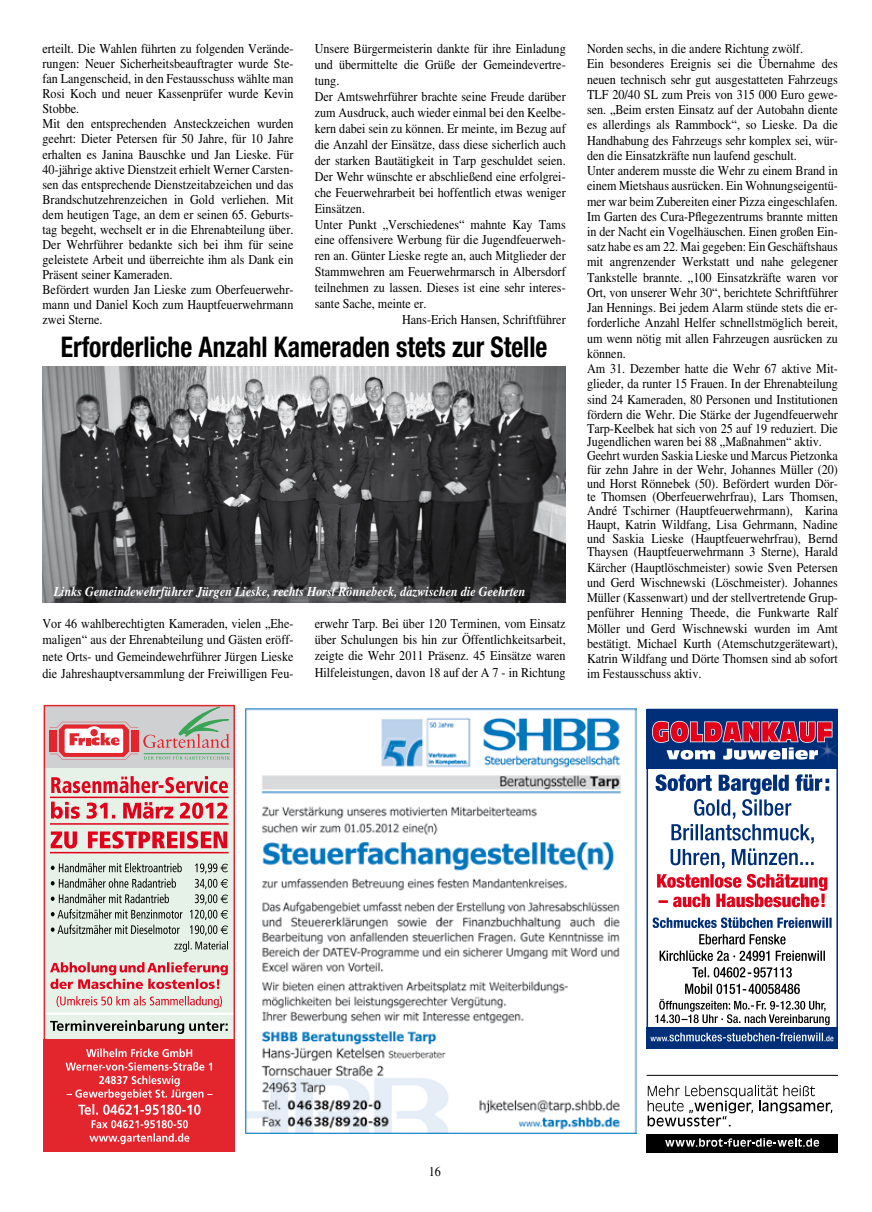
<style>
.page{position:relative;width:872px;height:1212px;background:#fff}
.page>*{position:absolute;margin:0;border:0;box-sizing:border-box;transform-origin:0 0}
.t1{font:700 condensed 28.5px "Helvetica Neue";color:#000;scale:.9 1}
.t2{font:13.5px/15.3px "Times";color:#000;scale:.9 1}
.t3{font:italic 700 13.5px "Times";color:#fff;scale:.9 1}
</style>
<div class="page">
<img style="left:42px;top:367px;width:524px;height:235px">
<div style="left:44px;top:706px;width:190px;height:444px;background:#e6f2e7"></div>
<div style="left:44px;top:1039px;width:191px;height:112px;background:#e3252d"></div>
<svg style="left:66px;top:1048px;width:146px;height:96px"></svg>
<svg style="left:50px;top:1020px;width:178px;height:14px"></svg>
<svg style="left:56px;top:996px;width:166px;height:12px"></svg>
<svg style="left:50px;top:962px;width:178px;height:27px"></svg>
<svg style="left:174px;top:941px;width:54px;height:11px"></svg>
<svg style="left:51px;top:863px;width:177px;height:72px"></svg>
<svg style="left:51px;top:831px;width:176px;height:17px"></svg>
<svg style="left:51px;top:801px;width:176px;height:18px"></svg>
<svg style="left:51px;top:776px;width:177px;height:17px"></svg>
<div style="left:45px;top:706px;width:188px;height:62px;background:#cfd0d2"></div>
<svg style="left:50px;top:708px;width:180px;height:52px"></svg>
<div style="left:50px;top:730px;width:7px;height:22px;background:#e3252d"></div>
<div style="left:131px;top:730px;width:7px;height:22px;background:#e3252d"></div>
<hr style="left:45px;top:1012px;width:190px;height:3px;background:#fff">
<div style="left:44px;top:705px;width:191px;height:446px;border:2px solid #e3252d"></div>
<hr style="left:50px;top:796px;width:179px;height:2px;background:#e2001a">
<hr style="left:50px;top:823px;width:179px;height:2px;background:#e2001a">
<hr style="left:50px;top:852px;width:179px;height:1px;background:#e2001a">
<div style="left:646px;top:1028px;width:192px;height:21px;background:#002f79"></div>
<svg style="left:650px;top:1032px;width:183px;height:9px"></svg>
<svg style="left:655px;top:983px;width:174px;height:42px"></svg>
<svg style="left:692px;top:967px;width:100px;height:10px"></svg>
<svg style="left:659px;top:950px;width:166px;height:11px"></svg>
<svg style="left:699px;top:934px;width:86px;height:10px"></svg>
<svg style="left:652px;top:917px;width:179px;height:11px"></svg>
<div style="left:646px;top:709px;width:192px;height:340px;border:2px solid #002f79"></div>
<svg style="left:657px;top:874px;width:170px;height:33px"></svg>
<svg style="left:651px;top:710px;width:187px;height:158px"></svg>
<svg style="left:647px;top:1085px;width:185px;height:41px"></svg>
<hr style="left:646px;top:1075px;width:192px;height:1px;background:#000">
<div style="left:646px;top:1134px;width:192px;height:18px;background:#000"></div>
<svg style="left:665px;top:1138px;width:154px;height:9px"></svg>
<img style="left:245px;top:708px;width:392px;height:425px">
<p class="t2" style="left:43px;top:41px;width:280px">erteilt. Die Wahlen führten zu folgenden Verände&shy;rungen: Neuer Sicherheitsbeauftragter wurde Ste&shy;fan Langenscheid, in den Festausschuss wählte man Rosi Koch und neuer Kassenprüfer wurde Kevin Stobbe.<br>Mit den entsprechenden Ansteckzeichen wurden geehrt: Dieter Petersen für 50 Jahre, für 10 Jahre erhalten es Janina Bauschke und Jan Lieske. Für 40-jährige aktive Dienstzeit erhielt Werner Carsten&shy;sen das entsprechende Dienstzeitabzeichen und das Brandschutzehrenzeichen in Gold verliehen. Mit dem heutigen Tage, an dem er seinen 65. Geburts&shy;tag begeht, wechselt er in die Ehrenabteilung über.<br>Der Wehrführer bedankte sich bei ihm für seine geleistete Arbeit und überreichte ihm als Dank ein Präsent seiner Kameraden.<br>Befördert wurden Jan Lieske zum Oberfeuerwehr&shy;mann und Daniel Koch zum Hauptfeuerwehrmann zwei Sterne.</p>
<p class="t2" style="left:315px;top:41px;width:280px">Unsere Bürgermeisterin dankte für ihre Einladung</p>
<p class="t2" style="left:315px;top:57px;width:280px">und übermittelte die Grüße der Gemeindevertre-</p>
<p class="t2" style="left:315px;top:73px;width:29px">tung.</p>
<p class="t2" style="left:315px;top:89px;width:280px">Der Amtswehrführer brachte seine Freude darüber</p>
<p class="t2" style="left:315px;top:105px;width:280px">zum Ausdruck, auch wieder einmal bei den Keelbe-</p>
<p class="t2" style="left:315px;top:121px;width:280px">kern dabei sein zu können. Er meinte, im Bezug auf</p>
<p class="t2" style="left:315px;top:137px;width:280px">die Anzahl der Einsätze, dass diese sicherlich auch</p>
<p class="t2" style="left:315px;top:152px;width:280px">der starken Bautätigkeit in Tarp geschuldet seien.</p>
<p class="t2" style="left:315px;top:168px;width:280px">Der Wehr wünschte er abschließend eine erfolgrei-</p>
<p class="t2" style="left:315px;top:184px;width:280px">che Feuerwehrarbeit bei hoffentlich etwas weniger</p>
<p class="t2" style="left:315px;top:200px;width:57px">Einsätzen.</p>
<p class="t2" style="left:315px;top:216px;width:280px">Unter Punkt „Verschiedenes“ mahnte Kay Tams</p>
<p class="t2" style="left:315px;top:232px;width:280px">eine offensivere Werbung für die Jugendfeuerweh-</p>
<p class="t2" style="left:315px;top:248px;width:280px">ren an. Günter Lieske regte an, auch Mitglieder der</p>
<p class="t2" style="left:315px;top:264px;width:280px">Stammwehren am Feuerwehrmarsch in Albersdorf</p>
<p class="t2" style="left:315px;top:280px;width:280px">teilnehmen zu lassen. Dieses ist eine sehr interes-</p>
<p class="t2" style="left:315px;top:296px;width:126px">sante Sache, meinte er.</p>
<p class="t2" style="left:402px;top:312px;width:183px">Hans-Erich Hansen, Schriftführer</p>
<h1 class="t1" style="left:61px;top:329px;width:542px">Erforderliche Anzahl Kameraden stets zur Stelle</h1>
<p class="t3" style="left:54px;top:583px;width:525px">Links Gemeindewehrführer Jürgen Lieske, rechts Horst Rönnebeck, dazwischen die Geehrten</p>
<p class="t2" style="left:43px;top:614px;width:280px;line-height:17px;text-align:justify">Vor 46 wahlberechtigten Kameraden, vielen „Ehe&shy;maligen“ aus der Ehrenabteilung und Gästen eröff&shy;nete Orts- und Gemeindewehrführer Jürgen Lieske die Jahreshauptversammlung der Freiwilligen Feu-</p>
<p class="t2" style="left:315px;top:615px;width:280px;line-height:16.5px;text-align:justify">erwehr Tarp. Bei über 120 Terminen, vom Einsatz über Schulungen bis hin zur Öffentlichkeitsarbeit, zeigte die Wehr 2011 Präsenz. 45 Einsätze waren Hilfeleistungen, davon 18 auf der A 7 - in Richtung</p>
<p class="t2" style="left:587px;top:41px;width:280px">Norden sechs, in die andere Richtung zwölf.<br>Ein besonderes Ereignis sei die Übernahme des neuen technisch sehr gut ausgestatteten Fahrzeugs TLF 20/40 SL zum Preis von 315 000 Euro gewe&shy;sen. „Beim ersten Einsatz auf der Autobahn diente es allerdings als Rammbock“, so Lieske. Da die Handhabung des Fahrzeugs sehr komplex sei, wür&shy;den die Einsatzkräfte nun laufend geschult.<br>Unter anderem musste die Wehr zu einem Brand in einem Mietshaus ausrücken. Ein Wohnungseigentü&shy;mer war beim Zubereiten einer Pizza eingeschlafen.<br>Im Garten des Cura-Pflegezentrums brannte mitten in der Nacht ein Vogelhäuschen. Einen großen Ein&shy;satz habe es am 22. Mai gegeben: Ein Geschäftshaus mit angrenzender Werkstatt und nahe gelegener Tankstelle brannte. „100 Einsatzkräfte waren vor Ort, von unserer Wehr 30“, berichtete Schriftführer Jan Hennings. Bei jedem Alarm stünde stets die er&shy;forderliche Anzahl Helfer schnellstmöglich bereit, um wenn nötig mit allen Fahrzeugen ausrücken zu können.<br>Am 31. Dezember hatte die Wehr 67 aktive Mit&shy;glieder, da runter 15 Frauen. In der Ehrenabteilung sind 24 Kameraden, 80 Personen und Institutionen fördern die Wehr. Die Stärke der Jugendfeuerwehr</p>
<p class="t2" style="left:587px;top:421px;width:280px;line-height:13.8px">Tarp-Keelbek hat sich von 25 auf 19 reduziert. Die Jugendlichen waren bei 88 „Maßnahmen“ aktiv.<br>Geehrt wurden Saskia Lieske und Marcus Pietzonka für zehn Jahre in der Wehr, Johannes Müller (20) und Horst Rönnebek (50). Befördert wurden Dör&shy;te Thomsen (Oberfeuerwehrfrau), Lars Thomsen, André Tschirner (Hauptfeuerwehrmann), Karina Haupt, Katrin Wildfang, Lisa Gehrmann, Nadine und Saskia Lieske (Hauptfeuerwehrfrau), Bernd Thaysen (Hauptfeuerwehrmann 3 Sterne), Harald</p>
<p class="t2" style="left:587px;top:559px;width:280px;text-align:justify">Kärcher (Hauptlöschmeister) sowie Sven Petersen und Gerd Wischnewski (Löschmeister). Johannes Müller (Kassenwart) und der stellvertretende Grup&shy;penführer Henning Theede, die Funkwarte Ralf Möller und Gerd Wischnewski wurden im Amt bestätigt. Michael Kurth (Atemschutzgerätewart), Katrin Wildfang und Dörte Thomsen sind ab sofort im Festausschuss aktiv.</p>
<p class="t2" style="left:429px;top:1163px;width:15px">16</p>
</div>
